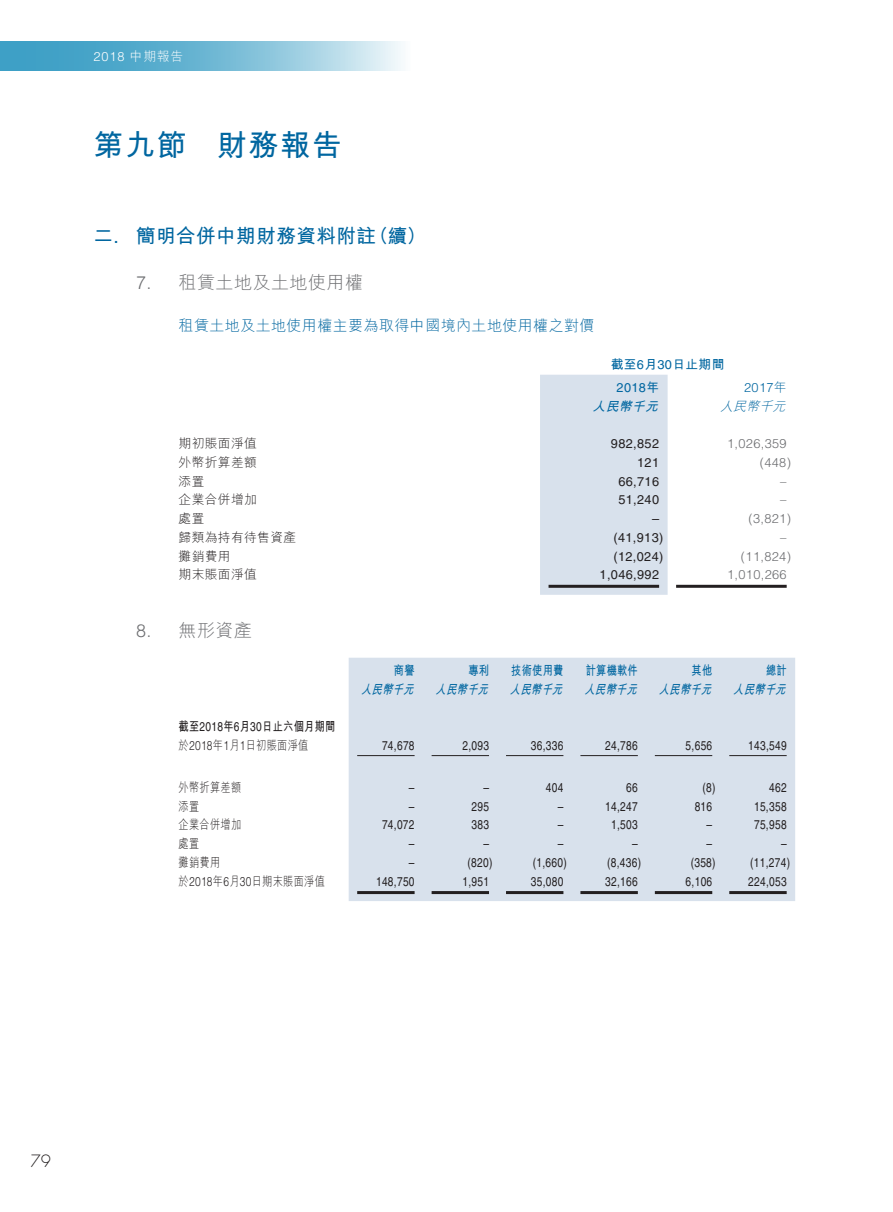
<style>
.page{position:relative;width:893px;height:1212px;background:#fff}
.page>*{position:absolute;margin:0;border:0;box-sizing:border-box;transform-origin:0 0}
.t1{font:700 30px "M Hei HK";letter-spacing:.055em;color:#0066a0}
.t2{font:700 19.5px "M Hei HK";letter-spacing:.03em;color:#0066a0}
.t3{font:300 18px "M Hei HK";letter-spacing:.03em;color:#6c6d70}
.t4{font:300 18px "Helvetica LT Std";color:#6c6d70}
.t5{font:300 16.5px "Futura Std";color:#231f20}
.t6{font:300 15px "M Hei HK";letter-spacing:.03em;color:#0066a0}
.t7{font:12.75px "Helvetica LT Std";letter-spacing:.03em;color:#231f20;scale:.8 1}
.t8{font:300 12.75px "M Hei HK";letter-spacing:.03em;color:#231f20;scale:.8 1}
.t9{font:12.75px "Helvetica LT Std";letter-spacing:.03em;color:#231f20}
.t10{font:300 12.75px "Helvetica LT Std";letter-spacing:.03em;color:#6c6d70}
.t11{font:300 12.75px "M Hei HK";letter-spacing:.03em;color:#231f20}
.t12{font:italic 700 12.75px "M Hei HK";color:#0066a0;scale:.8 1}
.t13{font:700 12.75px "M Hei HK";letter-spacing:.03em;color:#0066a0;scale:.8 1}
.t14{font:700 12.75px "M Hei HK";letter-spacing:.03em;color:#231f20;scale:.8 1}
.t15{font:700 12.75px "M Hei HK";letter-spacing:.03em;color:#0066a0}
.t16{font:300 12.75px "Helvetica LT Std";color:#fff}
.t17{font:300 12.75px "Helvetica LT Std";color:#0066a0}
.t18{font:12.75px "Helvetica LT Std";color:#0066a0}
.t19{font:italic 300 12.75px "M Hei HK";color:#0066a0}
.t20{font:italic 700 12.75px "M Hei HK";color:#0066a0}
.s1{font-family:"M Hei HK"}
.s2{font-family:"Helvetica LT Std";font-weight:400}
.s3{font-family:"M Hei HK";font-weight:700}
.s4{font-family:"Helvetica LT Std"}
</style>
<div class="page">
<svg style="left:0;top:41px;width:401px;height:30px;background:#78bcd7"></svg>
<div style="left:540px;top:375px;width:128px;height:220px;background:#d8e1ec"></div>
<hr style="left:549px;top:585px;width:110px;height:3px;background:#231f20">
<hr style="left:676px;top:585px;width:111px;height:3px;background:#231f20">
<div style="left:349px;top:658px;width:446px;height:243px;background:#d8e1ec"></div>
<hr style="left:357px;top:755px;width:58px;height:1px;background:#231f20">
<hr style="left:432px;top:755px;width:57px;height:1px;background:#231f20">
<hr style="left:506px;top:755px;width:57px;height:1px;background:#231f20">
<hr style="left:580px;top:755px;width:58px;height:1px;background:#231f20">
<hr style="left:655px;top:755px;width:57px;height:1px;background:#231f20">
<hr style="left:729px;top:755px;width:58px;height:1px;background:#231f20">
<hr style="left:357px;top:891px;width:58px;height:3px;background:#231f20">
<hr style="left:432px;top:891px;width:57px;height:3px;background:#231f20">
<hr style="left:506px;top:891px;width:57px;height:3px;background:#231f20">
<hr style="left:580px;top:891px;width:58px;height:3px;background:#231f20">
<hr style="left:655px;top:891px;width:57px;height:3px;background:#231f20">
<hr style="left:729px;top:891px;width:58px;height:3px;background:#231f20">
<p class="t16" style="left:94px;top:48px;width:91px">2018 <span class="s1">中期報告</span></p>
<h1 class="t1" style="left:94px;top:124px;width:95px">第九節</h1>
<h1 class="t1" style="left:217px;top:124px;width:126px">財務報告</h1>
<h2 class="t2" style="left:94px;top:221px;width:27px">二<span class="s2">.</span></h2>
<h2 class="t2" style="left:136px;top:221px;width:242px">簡明合併中期財務資料附註</h2>
<h2 class="t2" style="left:369px;top:221px;width:58px">（續(</h2>
<h3 class="t4" style="left:136px;top:271px;width:17px">7.</h3>
<h3 class="t4" style="left:136px;top:620px;width:17px">8.</h3>
<h3 class="t3" style="left:179px;top:273px;width:186px">租賃土地及土地使用權</h3>
<p class="t6" style="left:179px;top:318px;width:417px">租賃土地及土地使用權主要為取得中國境內土地使用權之對價</p>
<p class="t15" style="left:611px;top:355px;width:115px">截至 月<span class="s2">6 30</span>日止期間</p>
<p class="t18" style="left:617px;top:380px;width:44px">2018<span class="s3">年</span></p>
<p class="t17" style="left:744px;top:379px;width:44px">2017<span class="s1">年</span></p>
<p class="t20" style="left:593px;top:397px;width:71px">人民幣千元</p>
<p class="t19" style="left:720px;top:399px;width:70px">人民幣千元</p>
<p class="t11" style="left:179px;top:437px;width:80px">期初賬面淨值</p>
<p class="t9" style="left:611px;top:436px;width:50px">982,852</p>
<p class="t10" style="left:727px;top:436px;width:61px">1,026,359</p>
<p class="t11" style="left:179px;top:456px;width:80px">外幣折算差額</p>
<p class="t9" style="left:637px;top:455px;width:23px">121</p>
<p class="t10" style="left:760px;top:454px;width:33px">)448(</p>
<p class="t11" style="left:179px;top:474px;width:27px">添置</p>
<p class="t9" style="left:618px;top:474px;width:42px">66,716</p>
<p class="t10" style="left:780px;top:473px;width:8px">–</p>
<p class="t11" style="left:179px;top:493px;width:80px">企業合併增加</p>
<p class="t9" style="left:618px;top:492px;width:42px">51,240</p>
<p class="t10" style="left:780px;top:492px;width:8px">–</p>
<p class="t11" style="left:179px;top:512px;width:27px">處置</p>
<p class="t9" style="left:652px;top:511px;width:9px">–</p>
<p class="t10" style="left:748px;top:511px;width:44px">)3,821(</p>
<p class="t11" style="left:179px;top:531px;width:119px">歸類為持有待售資產</p>
<p class="t9" style="left:613px;top:530px;width:51px">)41,913(</p>
<p class="t10" style="left:780px;top:529px;width:8px">–</p>
<p class="t11" style="left:179px;top:549px;width:54px">攤銷費用</p>
<p class="t9" style="left:613px;top:549px;width:51px">)12,024(</p>
<p class="t10" style="left:741px;top:548px;width:51px">)11,824(</p>
<p class="t11" style="left:179px;top:568px;width:80px">期末賬面淨值</p>
<p class="t9" style="left:600px;top:567px;width:61px">1,046,992</p>
<p class="t10" style="left:727px;top:567px;width:61px">1,010,266</p>
<h3 class="t3" style="left:179px;top:621px;width:75px">無形資產</h3>
<p class="t13" style="left:394px;top:661px;width:27px">商譽</p>
<p class="t13" style="left:468px;top:661px;width:27px">專利</p>
<p class="t13" style="left:511px;top:661px;width:67px">技術使用費</p>
<p class="t13" style="left:586px;top:661px;width:67px">計算機軟件</p>
<p class="t13" style="left:692px;top:661px;width:27px">其他</p>
<p class="t13" style="left:766px;top:661px;width:27px">總計</p>
<p class="t12" style="left:361px;top:680px;width:72px">人民幣千元</p>
<p class="t12" style="left:436px;top:680px;width:72px">人民幣千元</p>
<p class="t12" style="left:510px;top:680px;width:72px">人民幣千元</p>
<p class="t12" style="left:584px;top:680px;width:72px">人民幣千元</p>
<p class="t12" style="left:659px;top:680px;width:72px">人民幣千元</p>
<p class="t12" style="left:733px;top:680px;width:72px">人民幣千元</p>
<p class="t14" style="left:179px;top:717px;width:197px">截至<span class="s2">2018</span>年 月<span class="s2">6 30</span>日止六個月期間</p>
<p class="t8" style="left:179px;top:739px;width:164px">於<span class="s4">2018</span>年 月<span class="s4">1 1</span>日初賬面淨值</p>
<p class="t7" style="left:382px;top:738px;width:42px">74,678</p>
<p class="t7" style="left:462px;top:738px;width:35px">2,093</p>
<p class="t7" style="left:531px;top:738px;width:42px">36,336</p>
<p class="t7" style="left:605px;top:738px;width:42px">24,786</p>
<p class="t7" style="left:686px;top:738px;width:35px">5,656</p>
<p class="t7" style="left:748px;top:738px;width:50px">143,549</p>
<p class="t8" style="left:179px;top:781px;width:80px">外幣折算差額</p>
<p class="t7" style="left:409px;top:780px;width:9px">–</p>
<p class="t7" style="left:483px;top:780px;width:9px">–</p>
<p class="t7" style="left:546px;top:780px;width:23px">404</p>
<p class="t7" style="left:626px;top:780px;width:16px">66</p>
<p class="t7" style="left:703px;top:780px;width:18px">(8)</p>
<p class="t7" style="left:769px;top:780px;width:23px">462</p>
<p class="t8" style="left:179px;top:799px;width:27px">添置</p>
<p class="t7" style="left:409px;top:799px;width:9px">–</p>
<p class="t7" style="left:471px;top:799px;width:23px">295</p>
<p class="t7" style="left:558px;top:799px;width:9px">–</p>
<p class="t7" style="left:605px;top:799px;width:42px">14,247</p>
<p class="t7" style="left:695px;top:799px;width:23px">816</p>
<p class="t7" style="left:754px;top:799px;width:42px">15,358</p>
<p class="t8" style="left:179px;top:818px;width:80px">企業合併增加</p>
<p class="t7" style="left:382px;top:817px;width:42px">74,072</p>
<p class="t7" style="left:471px;top:817px;width:23px">383</p>
<p class="t7" style="left:558px;top:817px;width:9px">–</p>
<p class="t7" style="left:611px;top:817px;width:35px">1,503</p>
<p class="t7" style="left:707px;top:817px;width:9px">–</p>
<p class="t7" style="left:754px;top:817px;width:42px">75,958</p>
<p class="t8" style="left:179px;top:837px;width:27px">處置</p>
<p class="t7" style="left:409px;top:836px;width:9px">–</p>
<p class="t7" style="left:483px;top:836px;width:9px">–</p>
<p class="t7" style="left:558px;top:836px;width:9px">–</p>
<p class="t7" style="left:632px;top:836px;width:9px">–</p>
<p class="t7" style="left:707px;top:836px;width:9px">–</p>
<p class="t7" style="left:781px;top:836px;width:9px">–</p>
<p class="t8" style="left:179px;top:856px;width:54px">攤銷費用</p>
<p class="t7" style="left:409px;top:855px;width:9px">–</p>
<p class="t7" style="left:467px;top:855px;width:33px">)820(</p>
<p class="t7" style="left:533px;top:855px;width:44px">)1,660(</p>
<p class="t7" style="left:607px;top:855px;width:44px">)8,436(</p>
<p class="t7" style="left:691px;top:855px;width:33px">)358(</p>
<p class="t7" style="left:750px;top:855px;width:51px">)11,274(</p>
<p class="t8" style="left:179px;top:874px;width:184px">於<span class="s4">2018</span>年 月<span class="s4">6 30</span>日期末賬面淨值</p>
<p class="t7" style="left:376px;top:874px;width:50px">148,750</p>
<p class="t7" style="left:462px;top:874px;width:35px">1,951</p>
<p class="t7" style="left:531px;top:874px;width:42px">35,080</p>
<p class="t7" style="left:605px;top:874px;width:42px">32,166</p>
<p class="t7" style="left:686px;top:874px;width:35px">6,106</p>
<p class="t7" style="left:748px;top:874px;width:50px">224,053</p>
<p class="t5" style="left:31px;top:1151px;width:22px">79</p>
</div>
